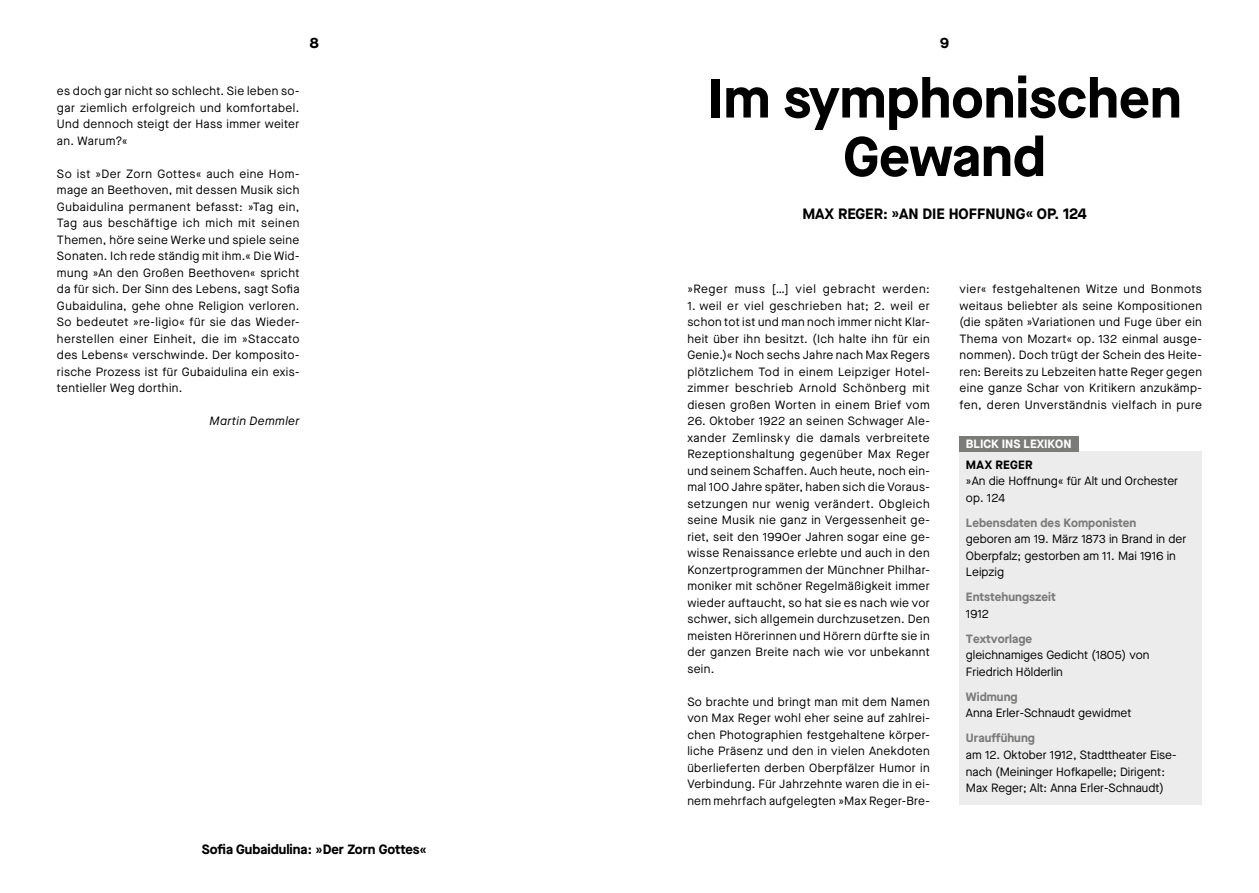
<style>
.page{position:relative;width:1259px;height:893px;background:#fff}
.page>*{position:absolute;margin:0;border:0;box-sizing:border-box;transform-origin:0 0}
.t1{font:700 55.5px/58.5px "Maison Neue";color:#000;text-align:center}
.t2{font:700 15px "Maison Neue";color:#000}
.t3{font:700 13.5px "Maison Neue";color:#000}
.t4{font:12px/16.5px "Maison Neue";letter-spacing:.02em;color:#000;text-align:justify}
.t5{font:12px/16.5px "Maison Neue";color:#000}
.t6{font:700 12px "Maison Neue";color:#7b7b7a}
.t7{font:12px "Maison Neue";letter-spacing:.05em;color:#000}
.t8{font:700 12px "Maison Neue";color:#fff}
.t9{font:italic 12px "Maison Neue";letter-spacing:.035em;color:#000}
.t10{font:700 12px "Maison Neue";letter-spacing:.025em;color:#000}
</style>
<div class="page">
<div style="left:959px;top:452px;width:243px;height:353px;background:#ececed"></div>
<div style="left:959px;top:436px;width:119px;height:16px;background:#7b7b7a"></div>
<p class="t2" style="left:310px;top:32px;width:10px">8</p>
<p class="t2" style="left:940px;top:32px;width:10px">9</p>
<p class="t4" style="left:57px;top:83px;width:244px">es doch gar nicht so schlecht. Sie leben so&shy;gar ziemlich erfolgreich und komfortabel.<br>Und dennoch steigt der Hass immer weiter an. Warum?«</p>
<p class="t4" style="left:57px;top:165px;width:244px">So ist »Der Zorn Gottes« auch eine Hom&shy;mage an Beethoven, mit dessen Musik sich Gubaidulina permanent befasst: »Tag ein, Tag aus beschäftige ich mich mit seinen Themen, höre seine Werke und spiele seine Sonaten. Ich rede ständig mit ihm.« Die Wid&shy;mung »An den Großen Beethoven« spricht da für sich. Der Sinn des Lebens, sagt Sofia Gubaidulina, gehe ohne Religion verloren.<br>So bedeutet »re-ligio« für sie das Wieder&shy;herstellen einer Einheit, die im »Staccato des Lebens« verschwinde. Der komposito&shy;rische Prozess ist für Gubaidulina ein exis&shy;tentieller Weg dorthin.</p>
<p class="t9" style="left:210px;top:413px;width:91px">Martin Demmler</p>
<h1 class="t1" style="left:707px;top:67px;width:475px">Im symphonischen<br>Gewand</h1>
<p class="t2" style="left:802px;top:203px;width:286px">MAX REGER: »AN DIE HOFFNUNG« OP. 124</p>
<p class="t7" style="left:687px;top:281px;width:244px">»Reger muss […] viel gebracht werden:</p>
<p class="t4" style="left:687px;top:297px;width:244px">1. weil er viel geschrieben hat; 2. weil er schon tot ist und man noch immer nicht Klar&shy;heit über ihn besitzt. (Ich halte ihn für ein Genie.)« Noch sechs Jahre nach Max Regers plötzlichem Tod in einem Leipziger Hotel&shy;zimmer beschrieb Arnold Schönberg mit diesen großen Worten in einem Brief vom</p>
<p class="t4" style="left:687px;top:413px;width:244px">26. Oktober 1922 an seinen Schwager Ale&shy;xander Zemlinsky die damals verbreitete Rezeptionshaltung gegenüber Max Reger und seinem Schaffen. Auch heute, noch ein&shy;mal 100 Jahre später, haben sich die Voraus&shy;setzungen nur wenig verändert. Obgleich seine Musik nie ganz in Vergessenheit ge&shy;riet, seit den 1990er Jahren sogar eine ge&shy;wisse Renaissance erlebte und auch in den Konzertprogrammen der Münchner Philhar&shy;moniker mit schöner Regelmäßigkeit immer wieder auftaucht, so hat sie es nach wie vor schwer, sich allgemein durchzusetzen. Den meisten Hörerinnen und Hörern dürfte sie in der ganzen Breite nach wie vor unbekannt sein.</p>
<p class="t4" style="left:687px;top:693px;width:244px">So brachte und bringt man mit dem Namen von Max Reger wohl eher seine auf zahlrei&shy;chen Photographien festgehaltene körper&shy;liche Präsenz und den in vielen Anekdoten überlieferten derben Oberpfälzer Humor in Verbindung. Für Jahrzehnte waren die in ei&shy;nem mehrfach aufgelegten »Max Reger-Bre-</p>
<p class="t4" style="left:959px;top:281px;width:244px">vier« festgehaltenen Witze und Bonmots weitaus beliebter als seine Kompositionen (die späten »Variationen und Fuge über ein Thema von Mozart« op. 132 einmal ausge&shy;nommen). Doch trügt der Schein des Heite&shy;ren: Bereits zu Lebzeiten hatte Reger gegen eine ganze Schar von Kritikern anzukämp&shy;fen, deren Unverständnis vielfach in pure</p>
<p class="t8" style="left:966px;top:435px;width:107px">BLICK INS LEXIKON</p>
<p class="t10" style="left:966px;top:456px;width:68px">MAX REGER</p>
<p class="t5" style="left:966px;top:473px;width:214px">»An die Hoffnung« für Alt und Orchester op. 124</p>
<p class="t6" style="left:966px;top:514px;width:172px">Lebensdaten des Komponisten</p>
<p class="t5" style="left:966px;top:531px;width:222px">geboren am 19. März 1873 in Brand in der<br>Oberpfalz; gestorben am 11. Mai 1916 in<br>Leipzig</p>
<p class="t6" style="left:966px;top:589px;width:91px">Entstehungszeit</p>
<p class="t4" style="left:966px;top:605px;width:25px">1912</p>
<p class="t6" style="left:966px;top:630px;width:68px">Textvorlage</p>
<p class="t5" style="left:966px;top:647px;width:185px">gleichnamiges Gedicht (1805) von<br>Friedrich Hölderlin</p>
<p class="t6" style="left:966px;top:688px;width:53px">Widmung</p>
<p class="t5" style="left:966px;top:705px;width:167px">Anna Erler-Schnaudt gewidmet</p>
<p class="t6" style="left:966px;top:730px;width:71px">Urauffühung</p>
<p class="t5" style="left:966px;top:746px;width:212px">am 12. Oktober 1912, Stadttheater Eise&shy;nach (Meininger Hofkapelle; Dirigent:<br>Max Reger; Alt: Anna Erler-Schnaudt)</p>
<p class="t3" style="left:202px;top:840px;width:226px">Sofia Gubaidulina: »Der Zorn Gottes«</p>
</div>
